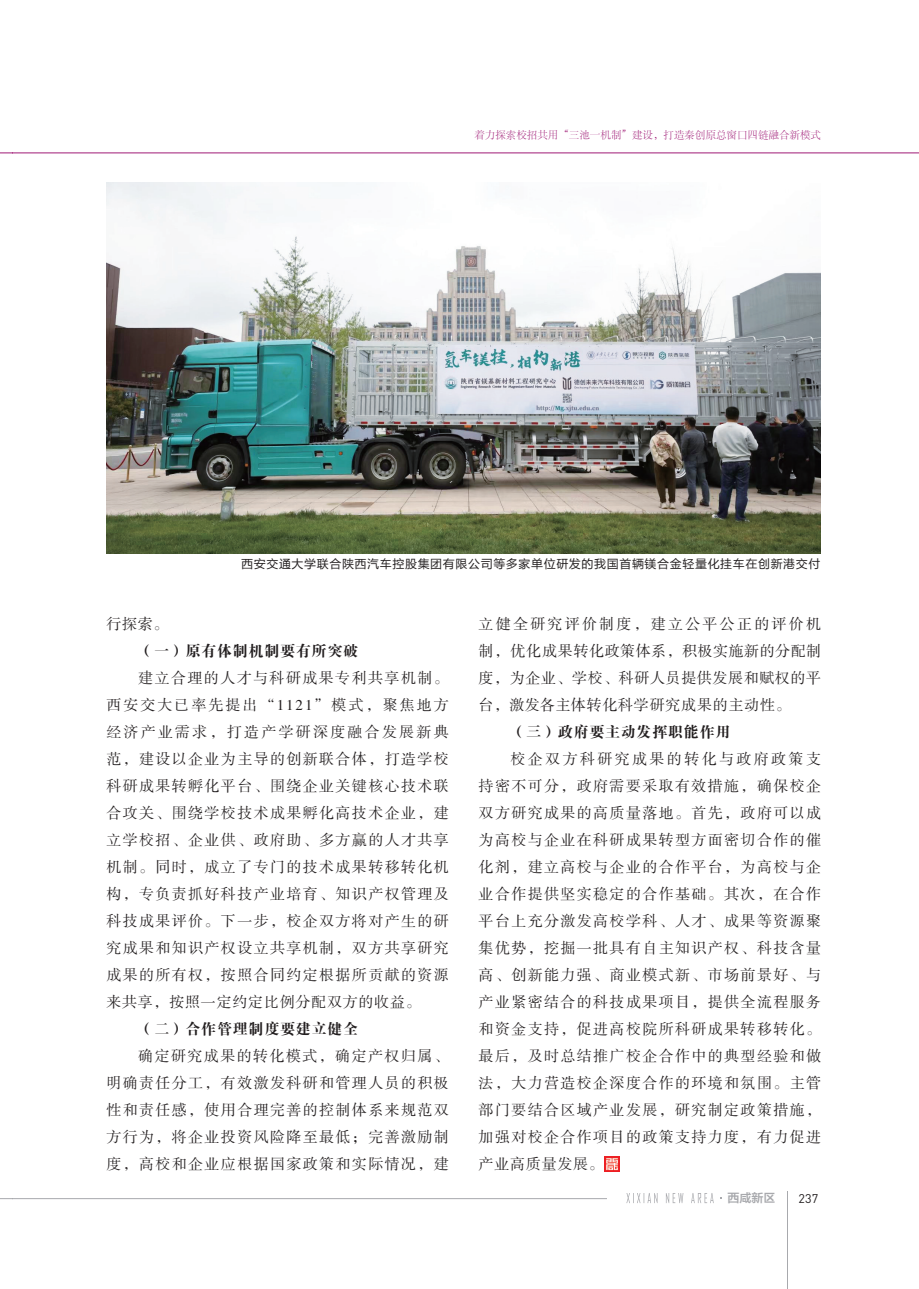
<style>
.page{position:relative;width:919px;height:1289px;background:#fff}
.page>*{position:absolute;margin:0;border:0;box-sizing:border-box;transform-origin:0 0}
.t1{font:15px/27px "FZSSK GBK1 0";letter-spacing:.09em;color:#231f20;text-align:justify}
.t2{font:15px "FZDBSK GBK1 0";letter-spacing:.05em;color:#231f20}
.t3{font:12.45px "DIN";color:#231f20}
.t4{font:12px "FZLTHK GBK1 0";letter-spacing:.05em;color:#231f20}
.t5{font:12px "FZLTZCHK GBK1 0";color:#a8a9ad}
.t6{font:10.5px "ST Song";color:#9f1a75}
</style>
<div class="page">
<svg style="left:0;top:153px;width:13px;height:1px"></svg>
<svg style="left:0;top:1198px;width:13px;height:1px"></svg>
<hr style="left:787px;top:1191px;width:1px;height:97px;background:#a8a9ad">
<hr style="left:13px;top:153px;width:905px;height:1px;background:#9f1a75">
<hr style="left:13px;top:1198px;width:594px;height:1px;background:#a8a9ad">
<svg style="left:626px;top:1193px;width:87px;height:10px"></svg>
<img style="left:604px;top:1156px;width:15px;height:15px">
<img style="left:106px;top:183px;width:714px;height:370px">
<p class="t6" style="left:474px;top:128px;width:348px">着力探索校招共用“三池一机制”建设，打造秦创原总窗口四链融合新模式</p>
<p class="t4" style="left:241px;top:557px;width:580px">西安交通大学联合陕西汽车控股集团有限公司等多家单位研发的我国首辆镁合金轻量化挂车在创新港交付</p>
<p class="t1" style="left:106px;top:611px;width:64px">行探索。</p>
<p class="t2" style="left:138px;top:642px;width:221px">（一）原有体制机制要有所突破</p>
<p class="t1" style="left:106px;top:665px;width:344px;text-indent:32px">建立合理的人才与科研成果专利共享机制。西安交大已率先提出“1121”模式，聚焦地方经济产业需求，打造产学研深度融合发展新典范，建设以企业为主导的创新联合体，打造学校科研成果转孵化平台、围绕企业关键核心技术联合攻关、围绕学校技术成果孵化高技术企业，建立学校招、企业供、政府助、多方赢的人才共享机制。同时，成立了专门的技术成果转移转化机构，专负责抓好科技产业培育、知识产权管理及科技成果评价。下一步，校企双方将对产生的研究成果和知识产权设立共享机制，双方共享研究成果的所有权，按照合同约定根据所贡献的资源来共享，按照一定约定比例分配双方的收益。</p>
<p class="t2" style="left:138px;top:1020px;width:221px">（二）合作管理制度要建立健全</p>
<p class="t1" style="left:106px;top:1043px;width:344px;text-indent:32px">确定研究成果的转化模式，确定产权归属、明确责任分工，有效激发科研和管理人员的积极性和责任感，使用合理完善的控制体系来规范双方行为，将企业投资风险降至最低；完善激励制度，高校和企业应根据国家政策和实际情况，建</p>
<p class="t1" style="left:478px;top:611px;width:344px">立健全研究评价制度，建立公平公正的评价机制，优化成果转化政策体系，积极实施新的分配制度，为企业、学校、科研人员提供发展和赋权的平台，激发各主体转化科学研究成果的主动性。</p>
<p class="t2" style="left:510px;top:723px;width:221px">（三）政府要主动发挥职能作用</p>
<p class="t1" style="left:478px;top:746px;width:344px;text-indent:32px">校企双方科研究成果的转化与政府政策支持密不可分，政府需要采取有效措施，确保校企双方研究成果的高质量落地。首先，政府可以成为高校与企业在科研成果转型方面密切合作的催化剂，建立高校与企业的合作平台，为高校与企业合作提供坚实稳定的合作基础。其次，在合作平台上充分激发高校学科、人才、成果等资源聚集优势，挖掘一批具有自主知识产权、科技含量高、创新能力强、商业模式新、市场前景好、与产业紧密结合的科技成果项目，提供全流程服务和资金支持，促进高校院所科研成果转移转化。最后，及时总结推广校企合作中的典型经验和做法，大力营造校企深度合作的环境和氛围。主管部门要结合区域产业发展，研究制定政策措施，加强对校企合作项目的政策支持力度，有力促进产业高质量发展。</p>
<p class="t5" style="left:727px;top:1191px;width:49px">西咸新区</p>
<p class="t3" style="left:798px;top:1190px;width:21px">237</p>
</div>
